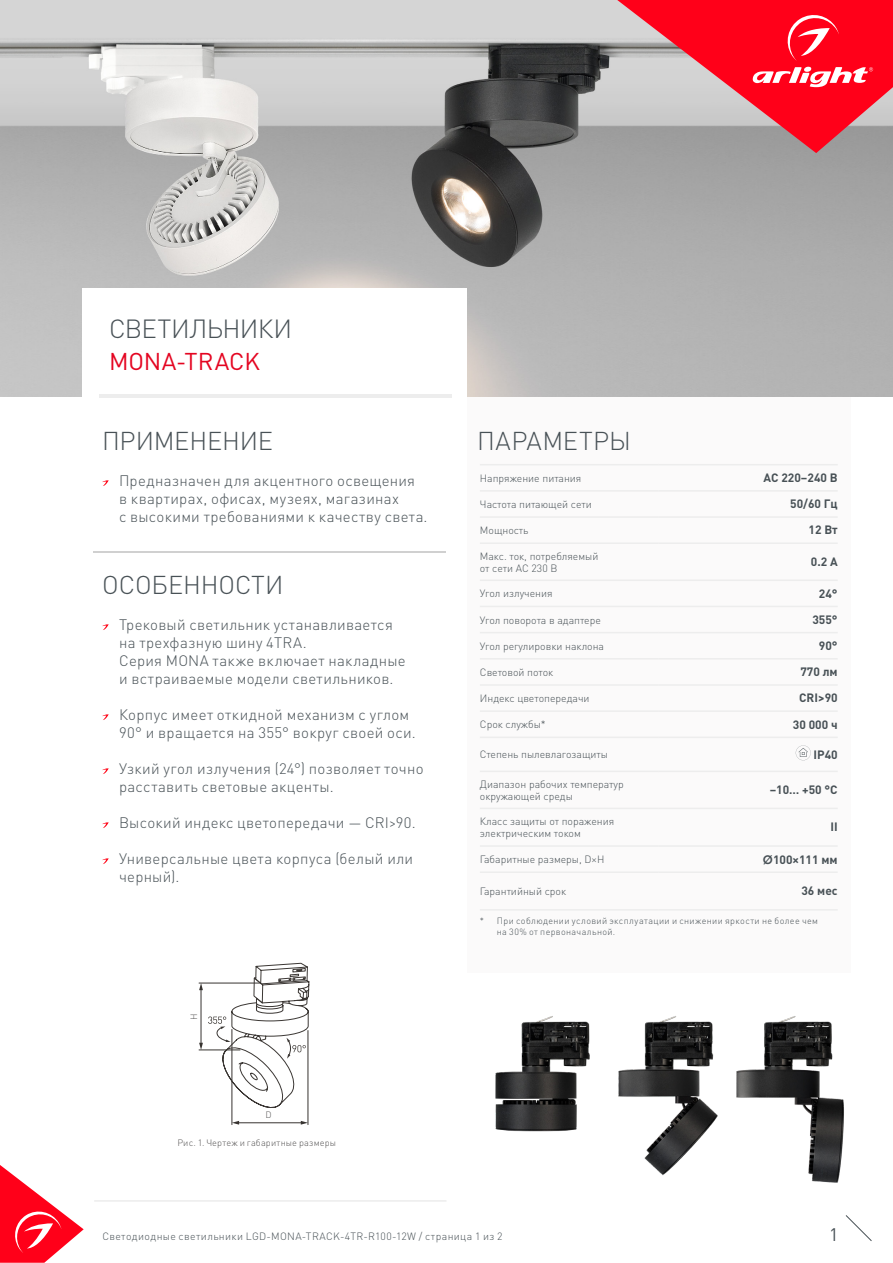
<style>
.page{position:relative;width:893px;height:1263px;background:#fff}
.page>*{position:absolute;margin:0;border:0;box-sizing:border-box;transform-origin:0 0}
.t1{font:300 25.95px "DIN Pro";letter-spacing:-.025em;color:#485156}
.t2{font:300 25.5px "DIN Pro";letter-spacing:-.005em;color:#485156}
.t3{font:300 25.5px "DIN Pro";letter-spacing:.015em;color:#485156}
.t4{font:24px "DIN Pro";color:#e40521}
.t5{font:18px "DIN Pro";color:#485156}
.t6{font:300 15px/18px "DIN Pro";letter-spacing:.02em;color:#485156}
.t7{font:700 12px "DIN Pro";color:#485156}
.t8{font:300 10.5px/12px "DIN Pro";color:#485156}
.t9{font:300 10.5px "DIN Pro";letter-spacing:.035em;color:#485156}
.t10{font:300 9.15px "DIN Pro";letter-spacing:.015em;color:#555454}
.t11{font:300 9px/10.5px "DIN Pro";letter-spacing:.04em;color:#485156}
.s1{font-family:"Century Gothic"}
</style>
<div class="page">
<svg style="left:845px;top:1215px;width:27px;height:26px"></svg>
<hr style="left:94px;top:1200px;width:352px;height:1px;background:#e3e3e3">
<img style="left:0;top:0;width:893px;height:396px">
<div style="left:467px;top:397px;width:383px;height:576px;background:#fbfafa"></div>
<hr style="left:480px;top:464px;width:178px;height:1px;background:#ededed">
<hr style="left:658px;top:464px;width:180px;height:1px;background:#ededed">
<hr style="left:480px;top:490px;width:178px;height:2px;background:#ededed">
<hr style="left:658px;top:490px;width:180px;height:2px;background:#ededed">
<hr style="left:480px;top:516px;width:178px;height:2px;background:#ededed">
<hr style="left:658px;top:516px;width:180px;height:2px;background:#ededed">
<hr style="left:480px;top:542px;width:178px;height:2px;background:#ededed">
<hr style="left:658px;top:542px;width:180px;height:2px;background:#ededed">
<hr style="left:480px;top:579px;width:178px;height:2px;background:#ededed">
<hr style="left:658px;top:579px;width:180px;height:2px;background:#ededed">
<hr style="left:480px;top:606px;width:178px;height:1px;background:#ededed">
<hr style="left:658px;top:606px;width:180px;height:1px;background:#ededed">
<hr style="left:480px;top:632px;width:178px;height:1px;background:#ededed">
<hr style="left:658px;top:632px;width:180px;height:1px;background:#ededed">
<hr style="left:480px;top:658px;width:178px;height:1px;background:#ededed">
<hr style="left:658px;top:658px;width:180px;height:1px;background:#ededed">
<hr style="left:480px;top:684px;width:178px;height:2px;background:#ededed">
<hr style="left:658px;top:684px;width:180px;height:2px;background:#ededed">
<hr style="left:480px;top:710px;width:178px;height:2px;background:#ededed">
<hr style="left:658px;top:710px;width:180px;height:2px;background:#ededed">
<hr style="left:480px;top:737px;width:178px;height:1px;background:#ededed">
<hr style="left:658px;top:737px;width:180px;height:1px;background:#ededed">
<hr style="left:480px;top:909px;width:178px;height:1px;background:#ededed">
<hr style="left:658px;top:909px;width:180px;height:1px;background:#ededed">
<hr style="left:480px;top:771px;width:178px;height:1px;background:#ededed">
<hr style="left:658px;top:771px;width:180px;height:1px;background:#ededed">
<hr style="left:480px;top:808px;width:178px;height:1px;background:#ededed">
<hr style="left:658px;top:808px;width:180px;height:1px;background:#ededed">
<hr style="left:480px;top:845px;width:178px;height:2px;background:#ededed">
<hr style="left:658px;top:845px;width:180px;height:2px;background:#ededed">
<hr style="left:480px;top:871px;width:178px;height:2px;background:#ededed">
<hr style="left:658px;top:871px;width:180px;height:2px;background:#ededed">
<svg style="left:796px;top:745px;width:15px;height:15px"></svg>
<div style="left:82px;top:288px;width:384px;height:117px;background:#fff"></div>
<svg style="left:102px;top:480px;width:7px;height:6px"></svg>
<svg style="left:102px;top:624px;width:7px;height:6px"></svg>
<svg style="left:102px;top:714px;width:7px;height:6px"></svg>
<svg style="left:102px;top:768px;width:7px;height:6px"></svg>
<svg style="left:102px;top:822px;width:7px;height:6px"></svg>
<svg style="left:102px;top:858px;width:7px;height:6px"></svg>
<hr style="left:99px;top:394px;width:352px;height:3px;background:#ededed">
<hr style="left:94px;top:551px;width:352px;height:1px;background:#d0d0d0">
<img style="left:495px;top:1016px;width:349px;height:167px">
<hr style="left:232px;top:1029px;width:1px;height:95px;background:#373330">
<hr style="left:308px;top:1030px;width:1px;height:94px;background:#373330">
<hr style="left:238px;top:1122px;width:64px;height:1px;background:#373330">
<svg style="left:232px;top:1121px;width:7px;height:4px"></svg>
<svg style="left:301px;top:1121px;width:7px;height:4px"></svg>
<svg style="left:199px;top:962px;width:111px;height:150px"></svg>
<svg style="left:617px;top:0;width:276px;height:153px;background:#e15764"></svg>
<svg style="left:0;top:1165px;width:84px;height:98px"></svg>
<h1 class="t1" style="left:109px;top:311px;width:185px">СВЕТИЛЬНИКИ</h1>
<h3 class="t4" style="left:109px;top:345px;width:152px">MONA-TRACK</h3>
<h2 class="t2" style="left:102px;top:423px;width:172px">ПРИМЕНЕНИЕ</h2>
<p class="t6" style="left:119px;top:471px;width:310px">Предназначен для акцентного освещения<br>в квартирах, офисах, музеях, магазинах<br>с высокими требованиями к качеству света.</p>
<h2 class="t2" style="left:102px;top:567px;width:183px">ОСОБЕННОСТИ</h2>
<p class="t6" style="left:119px;top:615px;width:288px">Трековый светильник устанавливается на трехфазную шину 4TRA.<br>Серия MONA также включает накладные и встраиваемые модели светильников.</p>
<p class="t6" style="left:119px;top:705px;width:298px">Корпус имеет откидной механизм с углом<br>90° и вращается на 355° вокруг своей оси.</p>
<p class="t6" style="left:119px;top:759px;width:306px">Узкий угол излучения (24°) позволяет точно расставить световые акценты.</p>
<p class="t6" style="left:119px;top:813px;width:298px">Высокий индекс цветопередачи — CRI&gt;90.</p>
<p class="t6" style="left:119px;top:849px;width:296px">Универсальные цвета корпуса (белый или черный).</p>
<p class="t10" style="left:188px;top:1020px;width:8px;rotate:-90deg">H</p>
<p class="t10" style="left:265px;top:1108px;width:8px">D</p>
<p class="t10" style="left:177px;top:1136px;width:160px">Рис. 1. Чертеж и габаритные размеры</p>
<h2 class="t3" style="left:477px;top:423px;width:155px">ПАРАМЕТРЫ</h2>
<p class="t8" style="left:480px;top:472px;width:103px">Напряжение питания</p>
<p class="t7" style="left:764px;top:468px;width:76px">АС 220–240 B</p>
<p class="t8" style="left:480px;top:498px;width:114px">Частота питающей сети</p>
<p class="t7" style="left:790px;top:494px;width:49px">50/60 Гц</p>
<p class="t8" style="left:480px;top:524px;width:50px">Мощность</p>
<p class="t7" style="left:808px;top:520px;width:31px">12 Вт</p>
<p class="t8" style="left:480px;top:549px;width:120px">Макс. ток, потребляемый от сети АС 230 В</p>
<p class="t7" style="left:811px;top:552px;width:28px">0.2 А</p>
<p class="t8" style="left:480px;top:587px;width:74px">Угол излучения</p>
<p class="t7" style="left:819px;top:583px;width:20px">24°</p>
<p class="t8" style="left:480px;top:613px;width:122px">Угол поворота в адаптере</p>
<p class="t7" style="left:812px;top:609px;width:27px">355°</p>
<p class="t8" style="left:480px;top:639px;width:126px">Угол регулировки наклона</p>
<p class="t7" style="left:819px;top:636px;width:20px">90°</p>
<p class="t8" style="left:480px;top:666px;width:75px">Световой поток</p>
<p class="t7" style="left:800px;top:662px;width:39px">770 лм</p>
<p class="t8" style="left:480px;top:692px;width:111px">Индекс цветопередачи</p>
<p class="t7" style="left:799px;top:688px;width:40px">CRI&gt;90</p>
<p class="t8" style="left:480px;top:718px;width:67px">Срок службы*</p>
<p class="t7" style="left:793px;top:714px;width:46px">30 000 ч</p>
<p class="t8" style="left:480px;top:748px;width:130px">Степень пылевлагозащиты</p>
<p class="t7" style="left:813px;top:744px;width:26px">IP40</p>
<p class="t8" style="left:480px;top:778px;width:145px">Диапазон рабочих температур окружающей среды</p>
<p class="t7" style="left:770px;top:780px;width:69px">–10… +50 °С</p>
<p class="t8" style="left:480px;top:815px;width:136px">Класс защиты от поражения электрическим током</p>
<p class="t7" style="left:830px;top:817px;width:9px">II</p>
<p class="t8" style="left:480px;top:853px;width:126px">Габаритные размеры, D×H</p>
<p class="t7" style="left:763px;top:849px;width:76px"><span class="s1">Ø</span>100×111 мм</p>
<p class="t8" style="left:480px;top:885px;width:88px">Гарантийный срок</p>
<p class="t7" style="left:801px;top:881px;width:38px">36 мес</p>
<p class="t11" style="left:497px;top:915px;width:323px;text-indent:-17px">* При соблюдении условий эксплуатации и снижении яркости не более чем на 30% от первоначальной.</p>
<p class="t9" style="left:102px;top:1229px;width:402px">Светодиодные светильники LGD-MONA-TRACK-4TR-R100-12W / страница 1 из 2</p>
<p class="t5" style="left:829px;top:1222px;width:11px">1</p>
</div>
